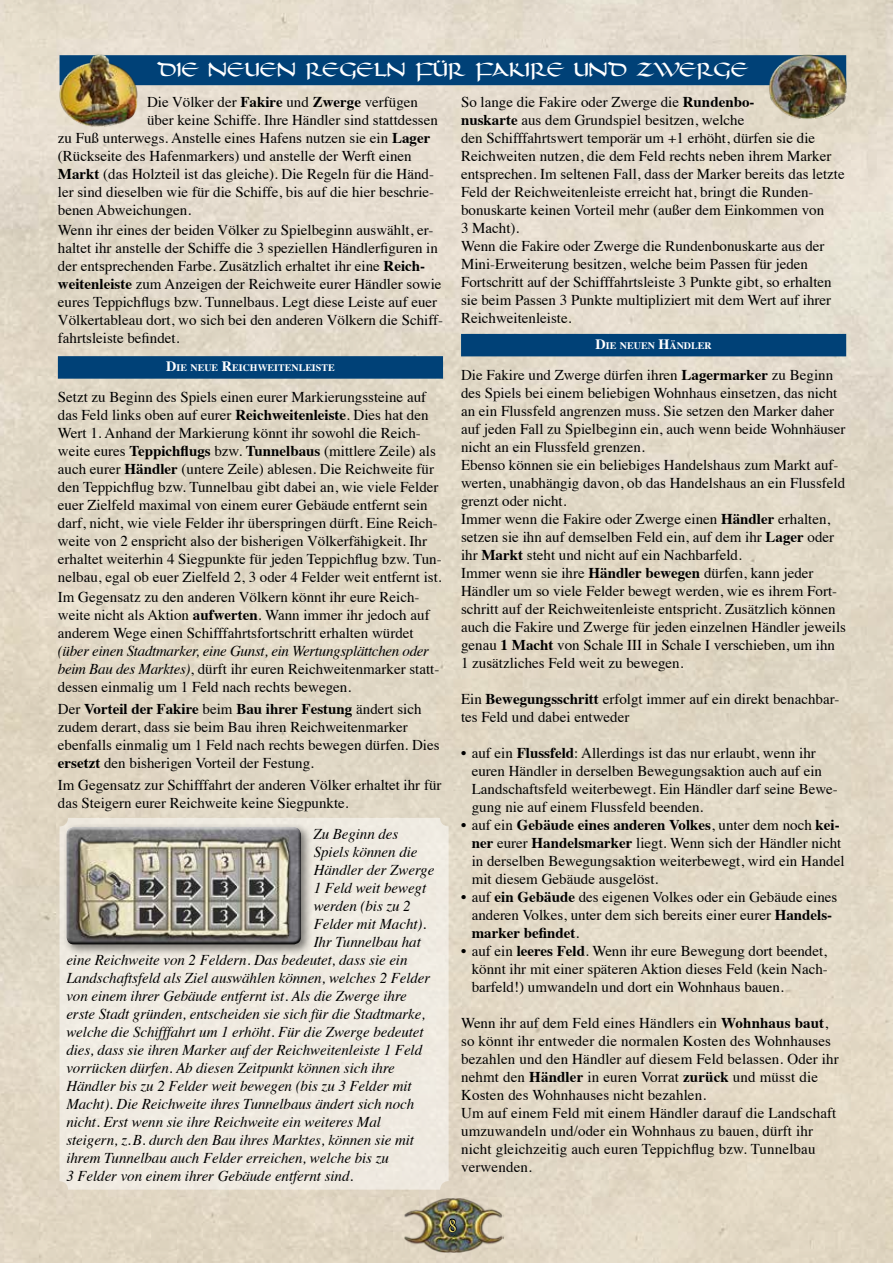
<style>
.page{position:relative;width:893px;height:1263px;background:#fff}
.page>*{position:absolute;margin:0;border:0;box-sizing:border-box;transform-origin:0 0}
.t1{font:19.5px "Dolmen";color:#fff}
.t2{font:18px "Dolmen";color:#f8e676;scale:.75 1}
.t3{font:15px/18px "Times";color:#000}
.t4{font:italic 15px "Times";letter-spacing:-.005em;color:#000}
.t5{font:700 10.05px "Times";color:#fff}
.s1{font-weight:700}
.s2{font-size:14.25px}
.s3{font-style:italic}
</style>
<div class="page">
<img style="left:404px;top:1198px;width:99px;height:54px">
<svg style="left:448px;top:1217px;width:10px;height:16px"></svg>
<div style="left:60px;top:818px;width:389px;height:371px;background:#efeae1;border-radius:9px"></div>
<div style="left:60px;top:55px;width:786px;height:30px;background:#004177"></div>
<img style="left:58px;top:54px;width:81px;height:73px">
<img style="left:767px;top:54px;width:82px;height:66px">
<div style="left:58px;top:356px;width:385px;height:23px;background:#004177"></div>
<div style="left:62px;top:823px;width:252px;height:134px;background:#000;opacity:.5"></div>
<div style="left:65px;top:824px;width:238px;height:119px;background:#fff;opacity:.75"></div>
<div style="left:65px;top:828px;width:238px;height:118px;background:#000;opacity:.9"></div>
<div style="left:461px;top:334px;width:385px;height:22px;background:#004177"></div>
<h1 class="t1" style="left:157px;top:60px;width:593px">DIE NEUEN REGELN FÜR FAKIRE UND ZWERGE</h1>
<p class="t3" style="left:147px;top:92px;width:273px">Die Völker der <span class="s1">Fakire</span> und <span class="s1">Zwerge</span> verfügen</p>
<p class="t3" style="left:147px;top:110px;width:292px">über keine Schiffe. Ihre Händler sind stattdessen</p>
<p class="t3" style="left:58px;top:128px;width:374px">zu Fuß unterwegs. Anstelle eines Hafens nutzen sie ein <span class="s1">Lager</span></p>
<p class="t3" style="left:58px;top:146px;width:355px">(Rückseite des Hafenmarkers) und anstelle der Werft einen</p>
<p class="t3" style="left:58px;top:164px;width:378px"><span class="s1">Markt</span> (das Holzteil ist das gleiche). Die Regeln für die Händ-</p>
<p class="t3" style="left:58px;top:182px;width:378px">ler sind dieselben wie für die Schiffe, bis auf die hier beschrie-</p>
<p class="t3" style="left:58px;top:200px;width:135px">benen Abweichungen.</p>
<p class="t3" style="left:58px;top:220px;width:387px">Wenn ihr eines der beiden Völker zu Spielbeginn auswählt, er&shy;haltet ihr anstelle der Schiffe die 3 speziellen Händlerfiguren in der entsprechenden Farbe. Zusätzlich erhaltet ihr eine <span class="s1">Reich&shy;weitenleiste</span> zum Anzeigen der Reichweite eurer Händler sowie eures Teppichflugs bzw. Tunnelbaus. Legt diese Leiste auf euer Völkertableau dort, wo sich bei den anderen Völkern die Schiff&shy;fahrtsleiste befindet.</p>
<p class="t5" style="left:166px;top:358px;width:170px"><span class="s2">D</span>IE NEUE <span class="s2">R</span>EICHWEITENLEISTE</p>
<p class="t3" style="left:58px;top:386px;width:385px">Setzt zu Beginn des Spiels einen eurer Markierungssteine auf das Feld links oben auf eurer <span class="s1">Reichweitenleiste</span>. Dies hat den Wert 1. Anhand der Markierung könnt ihr sowohl die Reich&shy;weite eures <span class="s1">Teppichflugs</span> bzw. <span class="s1">Tunnelbaus</span> (mittlere Zeile) als auch eurer <span class="s1">Händler</span> (untere Zeile) ablesen. Die Reichweite für den Teppichflug bzw. Tunnelbau gibt dabei an, wie viele Felder euer Zielfeld maximal von einem eurer Gebäude entfernt sein darf, nicht, wie viele Felder ihr überspringen dürft. Eine Reich&shy;weite von 2 enspricht also der bisherigen Völkerfähigkeit. Ihr erhaltet weiterhin 4 Siegpunkte für jeden Teppichflug bzw. Tun&shy;nelbau, egal ob euer Zielfeld 2, 3 oder 4 Felder weit entfernt ist.</p>
<p class="t3" style="left:58px;top:587px;width:373px">Im Gegensatz zu den anderen Völkern könnt ihr eure Reich&shy;weite nicht als Aktion <span class="s1">aufwerten</span>. Wann immer ihr jedoch auf anderem Wege einen Schifffahrtsfortschritt erhalten würdet</p>
<p class="t3" style="left:58px;top:641px;width:383px"><span class="s3">(über einen Stadtmarker, eine Gunst, ein Wertungsplättchen oder beim Bau des Marktes)</span>, dürft ihr euren Reichweitenmarker statt&shy;dessen einmalig um 1 Feld nach rechts bewegen.</p>
<p class="t3" style="left:58px;top:699px;width:383px">Der <span class="s1">Vorteil der Fakire</span> beim <span class="s1">Bau ihrer Festung</span> ändert sich zudem derart, dass sie beim Bau ihren Reichweitenmarker ebenfalls einmalig um 1 Feld nach rechts bewegen dürfen. Dies <span class="s1">ersetzt</span> den bisherigen Vorteil der Festung.</p>
<p class="t3" style="left:58px;top:775px;width:385px">Im Gegensatz zur Schifffahrt der anderen Völker erhaltet ihr für das Steigern eurer Reichweite keine Siegpunkte.</p>
<p class="t4" style="left:313px;top:821px;width:86px">Zu Beginn des</p>
<p class="t4" style="left:314px;top:839px;width:105px">Spiels können die</p>
<p class="t4" style="left:314px;top:857px;width:122px">Händler der Zwerge</p>
<p class="t4" style="left:314px;top:875px;width:114px">1 Feld weit bewegt</p>
<p class="t4" style="left:314px;top:893px;width:99px">werden (bis zu 2</p>
<p class="t4" style="left:314px;top:911px;width:114px">Felder mit Macht).</p>
<p class="t4" style="left:314px;top:929px;width:109px">Ihr Tunnelbau hat</p>
<p class="t4" style="left:66px;top:947px;width:343px">eine Reichweite von 2 Feldern. Das bedeutet, dass sie ein</p>
<p class="t4" style="left:66px;top:965px;width:365px">Landschaftsfeld als Ziel auswählen können, welches 2 Felder</p>
<p class="t4" style="left:66px;top:983px;width:342px">von einem ihrer Gebäude entfernt ist. Als die Zwerge ihre</p>
<p class="t4" style="left:66px;top:1001px;width:360px">erste Stadt gründen, entscheiden sie sich für die Stadtmarke,</p>
<p class="t4" style="left:66px;top:1019px;width:359px">welche die Schifffahrt um 1 erhöht. Für die Zwerge bedeutet</p>
<p class="t4" style="left:66px;top:1037px;width:357px">dies, dass sie ihren Marker auf der Reichweitenleiste 1 Feld</p>
<p class="t4" style="left:66px;top:1055px;width:330px">vorrücken dürfen. Ab diesen Zeitpunkt können sich ihre</p>
<p class="t4" style="left:66px;top:1073px;width:347px">Händler bis zu 2 Felder weit bewegen (bis zu 3 Felder mit</p>
<p class="t4" style="left:66px;top:1091px;width:349px">Macht). Die Reichweite ihres Tunnelbaus ändert sich noch</p>
<p class="t4" style="left:66px;top:1109px;width:316px">nicht. Erst wenn sie ihre Reichweite ein weiteres Mal</p>
<p class="t4" style="left:66px;top:1127px;width:349px">steigern, z.B. durch den Bau ihres Marktes, können sie mit</p>
<p class="t4" style="left:66px;top:1145px;width:324px">ihrem Tunnelbau auch Felder erreichen, welche bis zu</p>
<p class="t4" style="left:66px;top:1163px;width:288px">3 Felder von einem ihrer Gebäude entfernt sind.</p>
<p class="t3" style="left:461px;top:92px;width:385px">So lange die Fakire oder Zwerge die <span class="s1">Rundenbo-<br>nuskarte</span> aus dem Grundspiel besitzen, welche<br>den Schifffahrtswert temporär um +1 erhöht, dürfen sie die Reichweiten nutzen, die dem Feld rechts neben ihrem Marker entsprechen. Im seltenen Fall, dass der Marker bereits das letzte Feld der Reichweitenleiste erreicht hat, bringt die Runden&shy;bonuskarte keinen Vorteil mehr (außer dem Einkommen von<br>3 Macht).<br>Wenn die Fakire oder Zwerge die Rundenbonuskarte aus der Mini-Erweiterung besitzen, welche beim Passen für jeden Fortschritt auf der Schifffahrtsleiste 3 Punkte gibt, so erhalten sie beim Passen 3 Punkte multipliziert mit dem Wert auf ihrer Reichweitenleiste.</p>
<p class="t5" style="left:596px;top:336px;width:118px"><span class="s2">D</span>IE NEUEN <span class="s2">H</span>ÄNDLER</p>
<p class="t3" style="left:461px;top:364px;width:387px">Die Fakire und Zwerge dürfen ihren <span class="s1">Lagermarker</span> zu Beginn des Spiels bei einem beliebigen Wohnhaus einsetzen, das nicht an ein Flussfeld angrenzen muss. Sie setzen den Marker daher auf jeden Fall zu Spielbeginn ein, auch wenn beide Wohnhäuser nicht an ein Flussfeld grenzen.<br>Ebenso können sie ein beliebiges Handelshaus zum Markt auf&shy;werten, unabhängig davon, ob das Handelshaus an ein Flussfeld grenzt oder nicht.<br>Immer wenn die Fakire oder Zwerge einen <span class="s1">Händler</span> erhalten, setzen sie ihn auf demselben Feld ein, auf dem ihr <span class="s1">Lager</span> oder ihr <span class="s1">Markt</span> steht und nicht auf ein Nachbarfeld.<br>Immer wenn sie ihre <span class="s1">Händler bewegen</span> dürfen, kann jeder Händler um so viele Felder bewegt werden, wie es ihrem Fort&shy;schritt auf der Reichweitenleiste entspricht. Zusätzlich können auch die Fakire und Zwerge für jeden einzelnen Händler jeweils genau <span class="s1">1 Macht</span> von Schale III in Schale I verschieben, um ihn 1 zusätzliches Feld weit zu bewegen.</p>
<p class="t3" style="left:461px;top:688px;width:380px">Ein <span class="s1">Bewegungsschritt</span> erfolgt immer auf ein direkt benachbar&shy;tes Feld und dabei entweder</p>
<p class="t3" style="left:472px;top:742px;width:368px;text-indent:-11px">• auf ein <span class="s1">Flussfeld</span>: Allerdings ist das nur erlaubt, wenn ihr euren Händler in derselben Bewegungsaktion auch auf ein Landschaftsfeld weiterbewegt. Ein Händler darf seine Bewe&shy;gung nie auf einem Flussfeld beenden.</p>
<p class="t3" style="left:472px;top:814px;width:374px;text-indent:-11px">• auf ein <span class="s1">Gebäude eines anderen Volkes</span>, unter dem noch <span class="s1">kei&shy;ner</span> eurer <span class="s1">Handelsmarker</span> liegt. Wenn sich der Händler nicht in derselben Bewegungsaktion weiterbewegt, wird ein Handel mit diesem Gebäude ausgelöst.</p>
<p class="t3" style="left:472px;top:886px;width:367px;text-indent:-11px">• auf <span class="s1">ein Gebäude</span> des eigenen Volkes oder ein Gebäude eines anderen Volkes, unter dem sich bereits einer eurer <span class="s1">Handels&shy;marker befindet</span>.</p>
<p class="t3" style="left:472px;top:940px;width:358px;text-align:justify;text-indent:-11px">• auf ein <span class="s1">leeres Feld</span>. Wenn ihr eure Bewegung dort beendet, könnt ihr mit einer späteren Aktion dieses Feld (kein Nach&shy;barfeld!) umwandeln und dort ein Wohnhaus bauen.</p>
<p class="t3" style="left:461px;top:1012px;width:379px">Wenn ihr auf dem Feld eines Händlers ein <span class="s1">Wohnhaus baut</span>, so könnt ihr entweder die normalen Kosten des Wohnhauses bezahlen und den Händler auf diesem Feld belassen. Oder ihr nehmt den <span class="s1">Händler</span> in euren Vorrat <span class="s1">zurück</span> und müsst die Kosten des Wohnhauses nicht bezahlen.<br>Um auf einem Feld mit einem Händler darauf die Landschaft umzuwandeln und/oder ein Wohnhaus zu bauen, dürft ihr nicht gleichzeitig auch euren Teppichflug bzw. Tunnelbau verwenden.</p>
<p class="t2" style="left:449px;top:1216px;width:12px">8</p>
</div>
